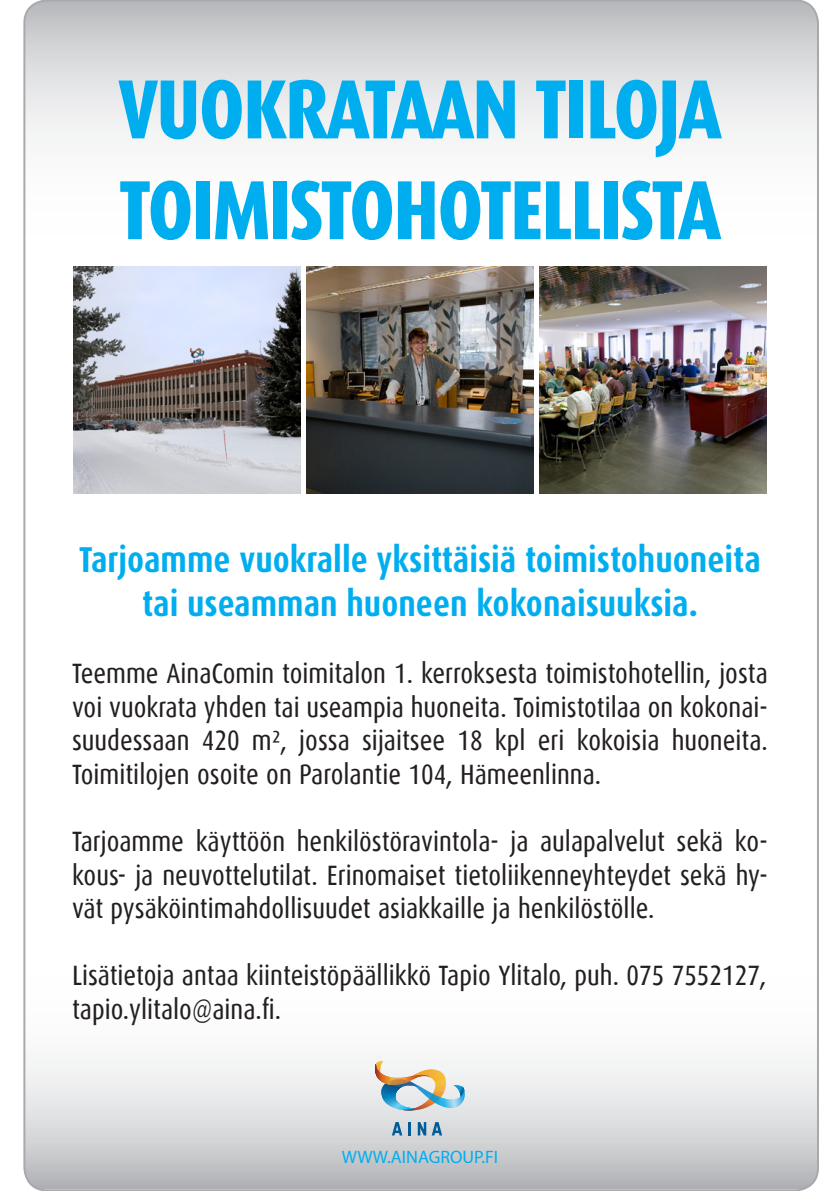
<style>
.page{position:relative;width:840px;height:1191px;background:#fff}
.page>*{position:absolute;margin:0;border:0;box-sizing:border-box;transform-origin:0 0}
.t1{font:800 84px "Dax Condensed";letter-spacing:-.025em;color:#00aeef}
.t2{font:700 36px/43.2px "Dax Condensed";color:#00aeef;text-align:center}
.t3{font:28px/33.6px "Dax Condensed";color:#231f20;text-align:justify}
.Leipäteksti{font:18px "Myriad Pro";color:#00aeef}
</style>
<div class="page">
<svg style="left:24px;top:0;width:793px;height:494px"></svg>
<svg style="left:26px;top:1060px;width:791px;height:129px"></svg>
<img style="left:374px;top:1061px;width:91px;height:50px">
<svg style="left:391px;top:1122px;width:11px;height:13px"></svg>
<svg style="left:408px;top:1122px;width:2px;height:13px"></svg>
<svg style="left:417px;top:1122px;width:25px;height:13px"></svg>
<img style="left:306px;top:266px;width:227px;height:227px">
<img style="left:73px;top:266px;width:227px;height:227px">
<img style="left:539px;top:266px;width:227px;height:227px">
<p class="t1" style="left:118px;top:62px;width:604px">VUOKRATAAN TILOJA</p>
<p class="t1" style="left:119px;top:163px;width:603px">TOIMISTOHOTELLISTA</p>
<p class="t2" style="left:79px;top:539px;width:682px">Tarjoamme vuokralle yksittäisiä toimistohuoneita tai useamman huoneen kokonaisuuksia.</p>
<p class="t3" style="left:72px;top:657px;width:697px">Teemme AinaComin toimitalon 1. kerroksesta toimistohotellin, josta voi vuokrata yhden tai useampia huoneita. Toimistotilaa on kokonai&shy;suudessaan 420 m², jossa sijaitsee 18 kpl eri kokoisia huoneita.<br>Toimitilojen osoite on Parolantie 104, Hämeenlinna.</p>
<p class="t3" style="left:72px;top:825px;width:697px">Tarjoamme käyttöön henkilöstöravintola- ja aulapalvelut sekä ko&shy;kous- ja neuvottelutilat. Erinomaiset tietoliikenneyhteydet sekä hy&shy;vät pysäköintimahdollisuudet asiakkaille ja henkilöstölle.</p>
<p class="t3" style="left:72px;top:959px;width:695px">Lisätietoja antaa kiinteistöpäällikkö Tapio Ylitalo, puh. 075 7552127, tapio.ylitalo@aina.fi.</p>
<p class="Leipäteksti" style="left:341px;top:1146px;width:158px">WWW.AINAGROUP.FI</p>
</div>
